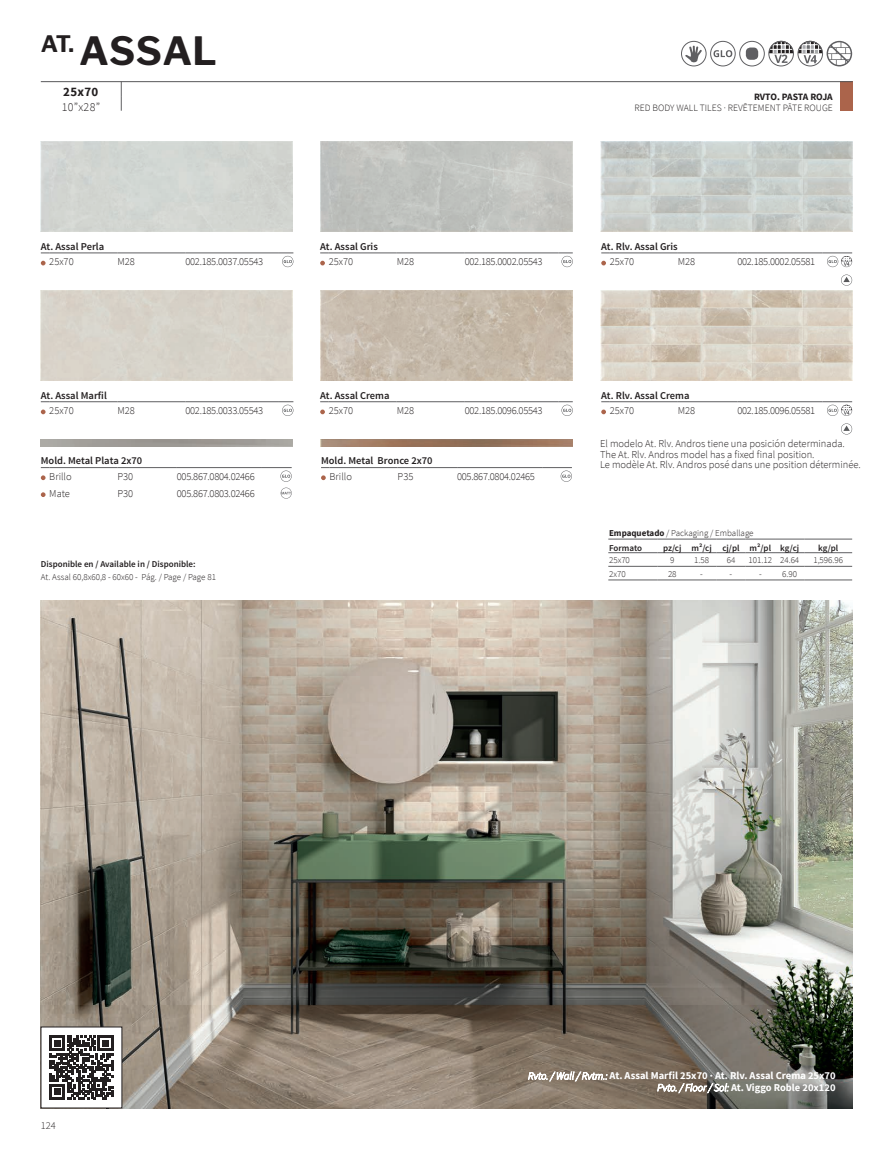
<style>
.page{position:relative;width:893px;height:1149px;background:#fff}
.page>*{position:absolute;margin:0;border:0;box-sizing:border-box;transform-origin:0 0}
.NOMBRE_SERIE{font:700 38.7px "Libre Franklin";letter-spacing:.01em;color:#231f20}
.FORMATOS{font:700 12.9px "Source Sans Pro";letter-spacing:.025em;color:#231f20}
.FORMATOS-2{font:300 12px "Source Sans Pro";color:#231f20}
.Tablas{font:300 10.5px "Source Sans Pro";color:#231f20}
.Tablas-2{font:300 10.5px "Source Sans Pro";letter-spacing:-.025em;color:#231f20}
.Tablas-3{font:600 10.5px "Source Sans Pro";color:#231f20}
.PIE_IMG{font:700 10.5px "Source Sans Pro";color:#fff}
.t1{font:10.5px "Source Sans Variable";color:#231f20}
.t2{font:300 9.6px "Source Sans Pro";color:#231f20}
.t3{font:700 9.6px "Source Sans Pro";letter-spacing:-.015em;color:#231f20}
.TABLA_PACK{font:300 9px "Source Sans Pro";color:#231f20}
.TABLA_PACK-2{font:600 9px "Source Sans Pro";color:#231f20}
.Tablas-4{font:300 9px "Source Sans Pro";color:#231f20}
.s1{font-weight:700}
.s2{font-weight:300;font-style:italic}
</style>
<div class="page">
<div style="left:840px;top:81px;width:13px;height:30px;background:#ab644b"></div>
<hr style="left:41px;top:81px;width:812px;height:1px;background:#57585a">
<img style="left:41px;top:600px;width:811px;height:507px">
<div style="left:41px;top:1026px;width:81px;height:81px;background:#fff"></div>
<svg style="left:50px;top:1035px;width:63px;height:63px"></svg>
<hr style="left:608px;top:538px;width:50px;height:1px;background:#5f5f62">
<svg style="left:658px;top:538px;width:58px;height:1px"></svg>
<hr style="left:716px;top:538px;width:30px;height:1px;background:#5f5f62">
<svg style="left:746px;top:538px;width:58px;height:1px"></svg>
<hr style="left:804px;top:538px;width:48px;height:1px;background:#5f5f62">
<hr style="left:608px;top:552px;width:50px;height:1px;background:#5f5f62">
<svg style="left:658px;top:552px;width:58px;height:1px"></svg>
<hr style="left:716px;top:552px;width:30px;height:1px;background:#5f5f62">
<svg style="left:746px;top:552px;width:58px;height:1px"></svg>
<hr style="left:804px;top:552px;width:48px;height:1px;background:#5f5f62">
<hr style="left:608px;top:566px;width:50px;height:1px;background:#5f5f62">
<svg style="left:658px;top:566px;width:58px;height:1px"></svg>
<hr style="left:716px;top:566px;width:30px;height:1px;background:#5f5f62">
<svg style="left:746px;top:566px;width:58px;height:1px"></svg>
<hr style="left:804px;top:566px;width:48px;height:1px;background:#5f5f62">
<hr style="left:608px;top:579px;width:50px;height:1px;background:#5f5f62">
<svg style="left:658px;top:579px;width:58px;height:1px"></svg>
<hr style="left:716px;top:579px;width:30px;height:1px;background:#5f5f62">
<svg style="left:746px;top:579px;width:58px;height:1px"></svg>
<hr style="left:804px;top:579px;width:48px;height:1px;background:#5f5f62">
<svg style="left:121px;top:81px;width:1px;height:30px"></svg>
<svg style="left:681px;top:41px;width:171px;height:25px"></svg>
<hr style="left:49px;top:252px;width:68px;height:1px;background:#5f5f62">
<hr style="left:117px;top:252px;width:68px;height:1px;background:#5f5f62">
<hr style="left:185px;top:252px;width:94px;height:1px;background:#5f5f62">
<svg style="left:41px;top:261px;width:5px;height:4px"></svg>
<svg style="left:279px;top:252px;width:14px;height:15px"></svg>
<img style="left:320px;top:141px;width:252px;height:90px">
<hr style="left:329px;top:252px;width:68px;height:1px;background:#5f5f62">
<hr style="left:397px;top:252px;width:68px;height:1px;background:#5f5f62">
<hr style="left:465px;top:252px;width:93px;height:1px;background:#5f5f62">
<svg style="left:320px;top:261px;width:5px;height:4px"></svg>
<svg style="left:558px;top:252px;width:15px;height:15px"></svg>
<img style="left:600px;top:141px;width:252px;height:90px">
<hr style="left:610px;top:252px;width:68px;height:1px;background:#5f5f62">
<hr style="left:678px;top:252px;width:59px;height:1px;background:#5f5f62">
<hr style="left:737px;top:252px;width:85px;height:1px;background:#5f5f62">
<hr style="left:822px;top:252px;width:30px;height:1px;background:#5f5f62">
<svg style="left:601px;top:261px;width:5px;height:4px"></svg>
<svg style="left:827px;top:256px;width:25px;height:11px"></svg>
<svg style="left:841px;top:274px;width:11px;height:11px"></svg>
<hr style="left:49px;top:467px;width:68px;height:1px;background:#5f5f62">
<hr style="left:117px;top:467px;width:60px;height:1px;background:#5f5f62">
<hr style="left:177px;top:467px;width:85px;height:1px;background:#5f5f62">
<hr style="left:262px;top:467px;width:30px;height:1px;background:#5f5f62">
<svg style="left:41px;top:475px;width:5px;height:5px"></svg>
<svg style="left:280px;top:470px;width:12px;height:11px"></svg>
<svg style="left:41px;top:492px;width:5px;height:5px"></svg>
<svg style="left:281px;top:487px;width:11px;height:11px"></svg>
<img style="left:320px;top:439px;width:252px;height:7px">
<hr style="left:330px;top:467px;width:68px;height:1px;background:#5f5f62">
<hr style="left:398px;top:467px;width:59px;height:1px;background:#5f5f62">
<hr style="left:457px;top:467px;width:85px;height:1px;background:#5f5f62">
<hr style="left:542px;top:467px;width:30px;height:1px;background:#5f5f62">
<svg style="left:321px;top:475px;width:5px;height:5px"></svg>
<svg style="left:561px;top:470px;width:11px;height:11px"></svg>
<hr style="left:49px;top:401px;width:68px;height:1px;background:#5f5f62">
<hr style="left:117px;top:401px;width:68px;height:1px;background:#5f5f62">
<hr style="left:185px;top:401px;width:94px;height:1px;background:#5f5f62">
<svg style="left:41px;top:409px;width:5px;height:5px"></svg>
<svg style="left:279px;top:401px;width:14px;height:15px"></svg>
<img style="left:320px;top:290px;width:252px;height:90px">
<hr style="left:329px;top:401px;width:68px;height:1px;background:#5f5f62">
<hr style="left:397px;top:401px;width:68px;height:1px;background:#5f5f62">
<hr style="left:465px;top:401px;width:93px;height:1px;background:#5f5f62">
<svg style="left:320px;top:409px;width:5px;height:5px"></svg>
<svg style="left:558px;top:401px;width:15px;height:15px"></svg>
<img style="left:600px;top:290px;width:252px;height:90px">
<hr style="left:610px;top:401px;width:68px;height:1px;background:#5f5f62">
<hr style="left:678px;top:401px;width:59px;height:1px;background:#5f5f62">
<hr style="left:737px;top:401px;width:85px;height:1px;background:#5f5f62">
<hr style="left:822px;top:401px;width:30px;height:1px;background:#5f5f62">
<svg style="left:601px;top:409px;width:5px;height:5px"></svg>
<svg style="left:827px;top:404px;width:25px;height:12px"></svg>
<svg style="left:841px;top:423px;width:11px;height:11px"></svg>
<p class="NOMBRE_SERIE" style="left:41px;top:28px;width:177px"><sup>AT.</sup> ASSAL</p>
<p class="FORMATOS" style="left:63px;top:83px;width:37px">25x70</p>
<p class="FORMATOS-2" style="left:62px;top:99px;width:40px">10”x28”</p>
<p class="Tablas-3" style="left:41px;top:239px;width:65px">At. Assal Perla</p>
<p class="Tablas" style="left:49px;top:255px;width:26px">25x70</p>
<p class="Tablas" style="left:117px;top:255px;width:19px">M28</p>
<p class="Tablas-2" style="left:185px;top:255px;width:79px">002.185.0037.05543</p>
<p class="Tablas-3" style="left:41px;top:388px;width:68px">At. Assal Marfil</p>
<p class="Tablas" style="left:49px;top:404px;width:26px">25x70</p>
<p class="Tablas" style="left:117px;top:404px;width:19px">M28</p>
<p class="Tablas-2" style="left:185px;top:404px;width:79px">002.185.0033.05543</p>
<p class="Tablas-3" style="left:41px;top:454px;width:103px">Mold. Metal Plata 2x70</p>
<p class="Tablas" style="left:49px;top:470px;width:24px">Brillo</p>
<p class="Tablas" style="left:117px;top:470px;width:17px">P30</p>
<p class="Tablas-2" style="left:177px;top:470px;width:79px">005.867.0804.02466</p>
<p class="Tablas" style="left:49px;top:487px;width:22px">Mate</p>
<p class="Tablas" style="left:117px;top:487px;width:17px">P30</p>
<p class="Tablas-2" style="left:177px;top:487px;width:79px">005.867.0803.02466</p>
<p class="TABLA_PACK-2" style="left:41px;top:557px;width:156px">Disponible en / Available in / Disponible:</p>
<p class="TABLA_PACK" style="left:41px;top:571px;width:177px">At. Assal 60,8x60,8 - 60x60 - Pág. / Page / Page 81</p>
<p class="Tablas-3" style="left:320px;top:239px;width:59px">At. Assal Gris</p>
<p class="Tablas" style="left:329px;top:255px;width:26px">25x70</p>
<p class="Tablas" style="left:397px;top:255px;width:19px">M28</p>
<p class="Tablas-2" style="left:465px;top:255px;width:79px">002.185.0002.05543</p>
<p class="Tablas-3" style="left:320px;top:388px;width:71px">At. Assal Crema</p>
<p class="Tablas" style="left:329px;top:404px;width:26px">25x70</p>
<p class="Tablas" style="left:397px;top:404px;width:19px">M28</p>
<p class="Tablas-2" style="left:465px;top:404px;width:79px">002.185.0096.05543</p>
<p class="Tablas-3" style="left:321px;top:454px;width:113px">Mold. Metal Bronce 2x70</p>
<p class="Tablas" style="left:330px;top:470px;width:24px">Brillo</p>
<p class="Tablas" style="left:398px;top:470px;width:17px">P35</p>
<p class="Tablas-2" style="left:457px;top:470px;width:79px">005.867.0804.02465</p>
<p class="t3" style="left:754px;top:91px;width:80px">RVTO. PASTA ROJA</p>
<p class="t2" style="left:634px;top:102px;width:200px">RED BODY WALL TILES · REVÊTEMENT PÂTE ROUGE</p>
<p class="Tablas-3" style="left:601px;top:239px;width:78px">At. Rlv. Assal Gris</p>
<p class="Tablas" style="left:610px;top:255px;width:26px">25x70</p>
<p class="Tablas" style="left:678px;top:255px;width:19px">M28</p>
<p class="Tablas-2" style="left:737px;top:255px;width:79px">002.185.0002.05581</p>
<p class="Tablas-3" style="left:601px;top:388px;width:90px">At. Rlv. Assal Crema</p>
<p class="Tablas" style="left:610px;top:404px;width:26px">25x70</p>
<p class="Tablas" style="left:678px;top:404px;width:19px">M28</p>
<p class="Tablas-2" style="left:737px;top:404px;width:79px">002.185.0096.05581</p>
<p class="Tablas" style="left:600px;top:437px;width:246px">El modelo At. Rlv. Andros tiene una posición determinada.</p>
<p class="Tablas" style="left:600px;top:447px;width:216px">The At. Rlv. Andros model has a fixed final position.</p>
<p class="Tablas" style="left:600px;top:458px;width:262px">Le modèle At. Rlv. Andros posé dans une position déterminée.</p>
<p class="TABLA_PACK" style="left:609px;top:527px;width:146px"><span class="s1">Empaquetado</span> / Packaging / Emballage</p>
<p class="TABLA_PACK-2" style="left:609px;top:541px;width:35px">Formato</p>
<p class="TABLA_PACK-2" style="left:663px;top:541px;width:20px">pz/cj</p>
<p class="TABLA_PACK-2" style="left:691px;top:541px;width:22px">m²/cj</p>
<p class="TABLA_PACK-2" style="left:722px;top:541px;width:19px">cj/pl</p>
<p class="TABLA_PACK-2" style="left:750px;top:541px;width:23px">m²/pl</p>
<p class="TABLA_PACK-2" style="left:780px;top:541px;width:21px">kg/cj</p>
<p class="TABLA_PACK-2" style="left:818px;top:541px;width:22px">kg/pl</p>
<p class="Tablas-4" style="left:609px;top:554px;width:22px">25x70</p>
<p class="TABLA_PACK" style="left:670px;top:554px;width:6px">9</p>
<p class="TABLA_PACK" style="left:694px;top:554px;width:16px">1.58</p>
<p class="TABLA_PACK" style="left:727px;top:554px;width:10px">64</p>
<p class="TABLA_PACK" style="left:749px;top:554px;width:25px">101.12</p>
<p class="TABLA_PACK" style="left:780px;top:554px;width:21px">24.64</p>
<p class="TABLA_PACK" style="left:813px;top:554px;width:31px">1,596.96</p>
<p class="Tablas-4" style="left:609px;top:568px;width:18px">2x70</p>
<p class="TABLA_PACK" style="left:668px;top:568px;width:10px">28</p>
<p class="TABLA_PACK" style="left:782px;top:568px;width:16px">6.90</p>
<p class="t1" style="left:41px;top:1119px;width:17px">124</p>
<p class="PIE_IMG" style="left:528px;top:1068px;width:309px"><span class="s2">Rvto. / Wall / Rvtm.:</span> At. Assal Marfil 25x70 · At. Rlv. Assal Crema 25x70</p>
<p class="PIE_IMG" style="left:657px;top:1080px;width:180px"><span class="s2">Pvto. / Floor / Sol:</span> At. Viggo Roble 20x120</p>
</div>
